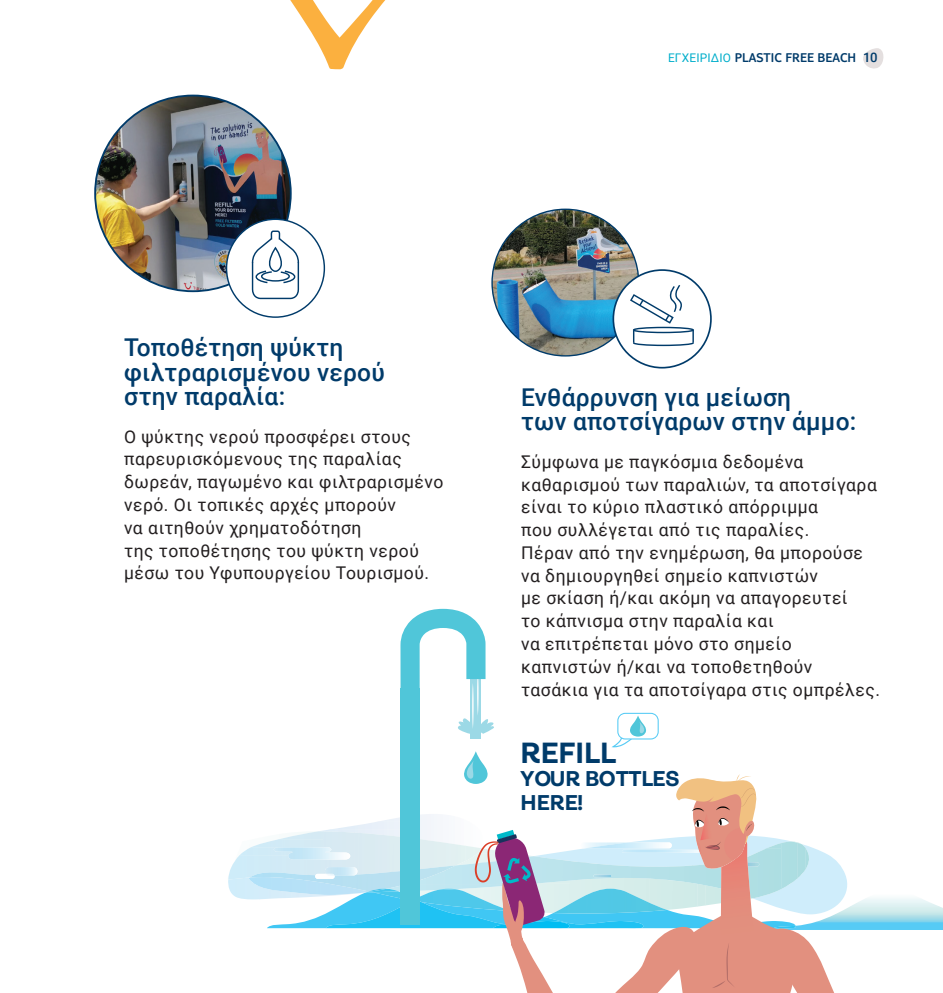
<style>
.page{position:relative;width:943px;height:993px;background:#fff}
.page>*{position:absolute;margin:0;border:0;box-sizing:border-box;transform-origin:0 0}
.t1{font:700 29.22px "Ambit";color:#003b6a}
.t2{font:500 24.5px/24.5px "Roboto";letter-spacing:.01em;color:#003b6a}
.t3{font:700 21.53px/23.4px "Ambit";color:#003b6a}
.t4{font:17.5px/22.8px "Roboto";letter-spacing:.03em;color:#231f20}
.t5{font:300 13.12px "TUI Type";letter-spacing:.01em;color:#003b6a}
.s1{font-family:"Roboto";font-weight:400;font-size:11.9px;color:#00aecb}
.s2{font-family:"Roboto";font-weight:500}
</style>
<div class="page">
<svg style="left:863px;top:48px;width:21px;height:21px"></svg>
<img style="left:228px;top:879px;width:32px;height:20px">
<img style="left:249px;top:879px;width:18px;height:15px">
<img style="left:228px;top:855px;width:39px;height:24px">
<img style="left:240px;top:847px;width:27px;height:8px">
<img style="left:252px;top:842px;width:15px;height:5px">
<img style="left:250px;top:865px;width:17px;height:26px">
<img style="left:870px;top:921px;width:73px;height:8px">
<img style="left:870px;top:898px;width:68px;height:8px">
<svg style="left:267px;top:608px;width:603px;height:384px"></svg>
<img style="left:95px;top:95px;width:196px;height:196px;border-radius:98px">
<img style="left:492px;top:209px;width:146px;height:147px;border-radius:73px">
<div style="left:226px;top:219px;width:98px;height:98px;background:#fff;border-radius:50%"></div>
<svg style="left:251px;top:158px;width:49px;height:142px"></svg>
<div style="left:613px;top:270px;width:98px;height:97px;background:#fff;border-radius:50%"></div>
<div style="left:612px;top:269px;width:99px;height:99px;border:2px solid #003b6a;border-radius:50%"></div>
<svg style="left:633px;top:327px;width:60px;height:5px"></svg>
<div style="left:633px;top:326px;width:61px;height:7px;border:1px solid #003b6a;border-radius:50%"></div>
<svg style="left:632px;top:330px;width:62px;height:17px"></svg>
<svg style="left:630px;top:285px;width:52px;height:39px"></svg>
<svg style="left:290px;top:0;width:96px;height:70px"></svg>
<p class="t5" style="left:668px;top:50px;width:211px"><span class="s1">ΕΓΧΕΙΡIΔΙΟ</span> PLASTIC FREE BEACH <span class="s2">10</span></p>
<h2 class="t2" style="left:124px;top:334px;width:262px">Τοποθέτηση ψύκτη φιλτραρισμένου νερού στην παραλία:</h2>
<p class="t4" style="left:124px;top:424px;width:321px">Ο ψύκτης νερού προσφέρει στους παρευρισκόμενους της παραλίας δωρεάν, παγωμένο και φιλτραρισμένο νερό. Οι τοπικές αρχές μπορούν<br>να αιτηθούν χρηματοδότηση<br>της τοποθέτησης του ψύκτη νερού μέσω του Υφυπουργείου Τουρισμού.</p>
<h2 class="t2" style="left:521px;top:383px;width:337px">Ενθάρρυνση για μείωση<br>των αποτσίγαρων στην άμμο:</h2>
<p class="t4" style="left:521px;top:449px;width:360px">Σύμφωνα με παγκόσμια δεδομένα καθαρισμού των παραλιών, τα αποτσίγαρα είναι το κύριο πλαστικό απόρριμμα<br>που συλλέγεται από τις παραλίες.<br>Πέραν από την ενημέρωση, θα μπορούσε να δημιουργηθεί σημείο καπνιστών<br>με σκίαση ή/και ακόμη να απαγορευτεί<br>το κάπνισμα στην παραλία και<br>να επιτρέπεται μόνο στο σημείο καπνιστών ή/και να τοποθετηθούν τασάκια για τα αποτσίγαρα στις ομπρέλες.</p>
<h1 class="t1" style="left:520px;top:736px;width:97px">REFILL</h1>
<p class="t3" style="left:520px;top:767px;width:160px">YOUR BOTTLES<br>HERE!</p>
</div>
